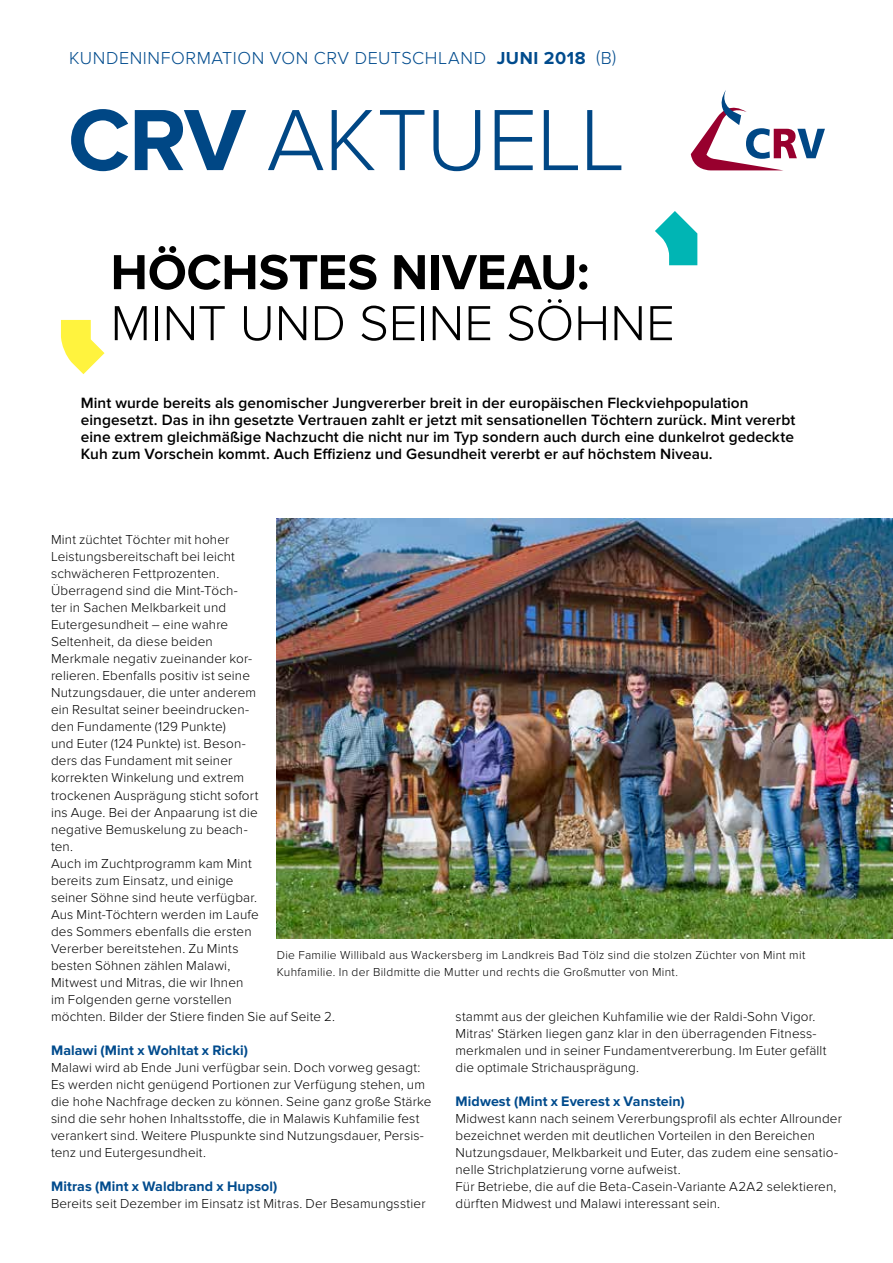
<style>
.page{position:relative;width:893px;height:1263px;background:#fff}
.page>*{position:absolute;margin:0;border:0;box-sizing:border-box;transform-origin:0 0}
.t1{font:300 90px "Proxima Nova";letter-spacing:-.015em;color:#004785}
.t2{font:300 51px "Proxima Nova";color:#000}
.t3{font:700 51px "Proxima Nova";letter-spacing:-.005em;color:#000}
.t4{font:300 18px "Proxima Nova";letter-spacing:.03em;color:#004b8d}
.t5{font:600 15.45px/17px "Proxima Nova";letter-spacing:.005em;color:#000}
.t6{font:700 14.25px "Proxima Nova";letter-spacing:.005em;color:#004b8d}
.t7{font:300 13.5px/17px "Proxima Nova";letter-spacing:.01em;color:#000}
.t8{font:300 12px/16.5px "Proxima Nova";letter-spacing:.025em;color:#000}
.s1{font-weight:700}
</style>
<div class="page">
<svg style="left:691px;top:90px;width:134px;height:80px"></svg>
<svg style="left:655px;top:211px;width:42px;height:54px"></svg>
<svg style="left:61px;top:320px;width:44px;height:54px"></svg>
<img style="left:276px;top:518px;width:617px;height:420px">
<h3 class="t4" style="left:69px;top:47px;width:549px">KUNDENINFORMATION VON CRV DEUTSCHLAND <span class="s1">JUNI 2018</span> (B)</h3>
<h1 class="t1" style="left:68px;top:88px;width:559px"><span class="s1">CRV</span> AKTUELL</h1>
<h2 class="t3" style="left:111px;top:243px;width:480px">HÖCHSTES NIVEAU:</h2>
<h2 class="t2" style="left:111px;top:294px;width:566px">MINT UND SEINE SÖHNE</h2>
<p class="t5" style="left:81px;top:395px;width:716px">Mint wurde bereits als genomischer Jungvererber breit in der europäischen Fleckviehpopulation eingesetzt. Das in ihn gesetzte Vertrauen zahlt er jetzt mit sensationellen Töchtern zurück. Mint vererbt eine extrem gleichmäßige Nachzucht die nicht nur im Typ sondern auch durch eine dunkelrot gedeckte Kuh zum Vorschein kommt. Auch Effizienz und Gesundheit vererbt er auf höchstem Niveau.</p>
<p class="t7" style="left:51px;top:531px;width:285px">Mint züchtet Töchter mit hoher<br>Leistungsbereitschaft bei leicht<br>schwächeren Fettprozenten.<br>Überragend sind die Mint-Töch-<br>ter in Sachen Melkbarkeit und<br>Eutergesundheit – eine wahre<br>Seltenheit, da diese beiden<br>Merkmale negativ zueinander kor-<br>relieren. Ebenfalls positiv ist seine<br>Nutzungsdauer, die unter anderem<br>ein Resultat seiner beeindrucken-<br>den Fundamente (129 Punkte)<br>und Euter (124 Punkte) ist. Beson-<br>ders das Fundament mit seiner<br>korrekten Winkelung und extrem<br>trockenen Ausprägung sticht sofort<br>ins Auge. Bei der Anpaarung ist die<br>negative Bemuskelung zu beach-<br>ten.<br>Auch im Zuchtprogramm kam Mint<br>bereits zum Einsatz, und einige<br>seiner Söhne sind heute verfügbar.<br>Aus Mint-Töchtern werden im Laufe<br>des Sommers ebenfalls die ersten<br>Vererber bereitstehen. Zu Mints<br>besten Söhnen zählen Malawi,<br>Mitwest und Mitras, die wir Ihnen<br>im Folgenden gerne vorstellen<br>möchten. Bilder der Stiere finden Sie auf Seite 2.</p>
<p class="t6" style="left:51px;top:1042px;width:199px">Malawi (Mint x Wohltat x Ricki)</p>
<p class="t7" style="left:51px;top:1059px;width:382px">Malawi wird ab Ende Juni verfügbar sein. Doch vorweg gesagt:<br>Es werden nicht genügend Portionen zur Verfügung stehen, um die hohe Nachfrage decken zu können. Seine ganz große Stärke sind die sehr hohen Inhaltsstoffe, die in Malawis Kuhfamilie fest verankert sind. Weitere Pluspunkte sind Nutzungsdauer, Persis&shy;tenz und Eutergesundheit.</p>
<p class="t6" style="left:51px;top:1178px;width:228px">Mitras (Mint x Waldbrand x Hupsol)</p>
<p class="t7" style="left:51px;top:1195px;width:376px">Bereits seit Dezember im Einsatz ist Mitras. Der Besamungsstier</p>
<p class="t8" style="left:277px;top:947px;width:530px">Die Familie Willibald aus Wackersberg im Landkreis Bad Tölz sind die stolzen Züchter von Mint mit<br>Kuhfamilie. In der Bildmitte die Mutter und rechts die Großmutter von Mint.</p>
<p class="t7" style="left:455px;top:1008px;width:372px">stammt aus der gleichen Kuhfamilie wie der Raldi-Sohn Vigor.<br>Mitras‘ Stärken liegen ganz klar in den überragenden Fitness&shy;merkmalen und in seiner Fundamentvererbung. Im Euter gefällt die optimale Strichausprägung.</p>
<p class="t6" style="left:455px;top:1093px;width:231px">Midwest (Mint x Everest x Vanstein)</p>
<p class="t7" style="left:455px;top:1110px;width:388px">Midwest kann nach seinem Vererbungsprofil als echter Allrounder bezeichnet werden mit deutlichen Vorteilen in den Bereichen Nutzungsdauer, Melkbarkeit und Euter, das zudem eine sensatio&shy;nelle Strichplatzierung vorne aufweist.<br>Für Betriebe, die auf die Beta-Casein-Variante A2A2 selektieren, dürften Midwest und Malawi interessant sein.</p>
</div>
